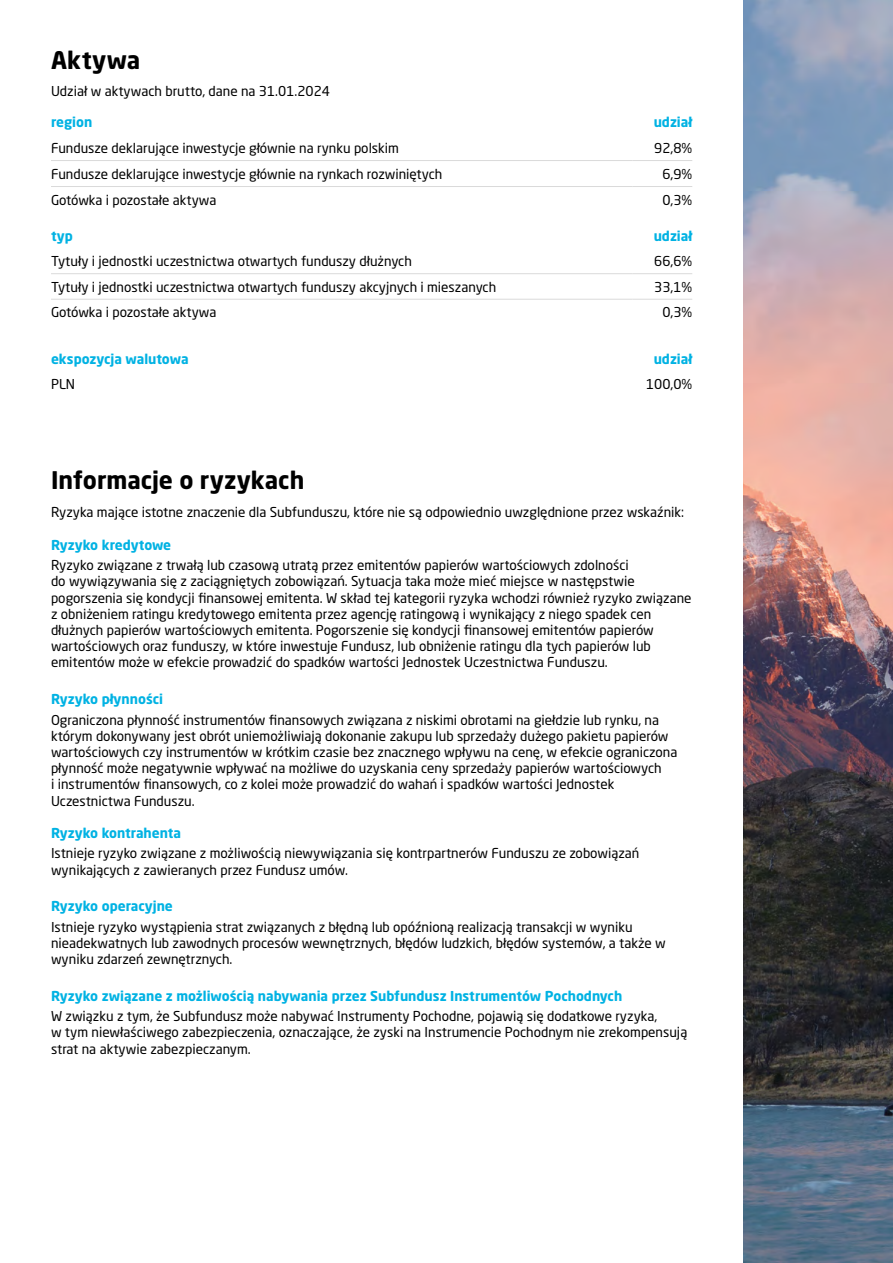
<style>
.page{position:relative;width:893px;height:1263px;background:#fff}
.page>*{position:absolute;margin:0;border:0;box-sizing:border-box;transform-origin:0 0}
.t1{font:700 24px "Neo Sans Pro";color:#000}
.t2{font:13.5px/16.2px "Neo Sans Pro";color:#000}
.t3{font:700 13.5px "Neo Sans Pro";color:#00b2e3}
</style>
<div class="page">
<img style="left:743px;top:0;width:150px;height:1263px">
<hr style="left:51px;top:160px;width:582px;height:1px;background:#dadada">
<hr style="left:633px;top:160px;width:59px;height:1px;background:#dadada">
<hr style="left:51px;top:186px;width:582px;height:1px;background:#dadada">
<hr style="left:633px;top:186px;width:59px;height:1px;background:#dadada">
<hr style="left:51px;top:273px;width:582px;height:1px;background:#dadada">
<hr style="left:633px;top:273px;width:59px;height:1px;background:#dadada">
<hr style="left:51px;top:299px;width:582px;height:1px;background:#dadada">
<hr style="left:633px;top:299px;width:59px;height:1px;background:#dadada">
<h1 class="t1" style="left:51px;top:45px;width:91px">Aktywa</h1>
<p class="t2" style="left:51px;top:82px;width:281px">Udział w aktywach brutto, dane na 31.01.2024</p>
<p class="t3" style="left:51px;top:114px;width:43px">region</p>
<p class="t3" style="left:654px;top:114px;width:40px">udział</p>
<p class="t2" style="left:51px;top:139px;width:350px">Fundusze deklarujące inwestycje głównie na rynku polskim</p>
<p class="t2" style="left:654px;top:139px;width:40px">92,8%</p>
<p class="t2" style="left:51px;top:165px;width:393px">Fundusze deklarujące inwestycje głównie na rynkach rozwiniętych</p>
<p class="t2" style="left:662px;top:165px;width:31px">6,9%</p>
<p class="t2" style="left:51px;top:191px;width:167px">Gotówka i pozostałe aktywa</p>
<p class="t2" style="left:662px;top:191px;width:31px">0,3%</p>
<p class="t3" style="left:51px;top:227px;width:23px">typ</p>
<p class="t3" style="left:654px;top:227px;width:40px">udział</p>
<p class="t2" style="left:51px;top:253px;width:362px">Tytuły i jednostki uczestnictwa otwartych funduszy dłużnych</p>
<p class="t2" style="left:654px;top:253px;width:40px">66,6%</p>
<p class="t2" style="left:51px;top:278px;width:447px">Tytuły i jednostki uczestnictwa otwartych funduszy akcyjnych i mieszanych</p>
<p class="t2" style="left:654px;top:278px;width:40px">33,1%</p>
<p class="t2" style="left:51px;top:304px;width:167px">Gotówka i pozostałe aktywa</p>
<p class="t2" style="left:662px;top:304px;width:31px">0,3%</p>
<p class="t3" style="left:51px;top:350px;width:139px">ekspozycja walutowa</p>
<p class="t3" style="left:654px;top:350px;width:40px">udział</p>
<p class="t2" style="left:51px;top:376px;width:26px">PLN</p>
<p class="t2" style="left:646px;top:376px;width:48px">100,0%</p>
<h1 class="t1" style="left:51px;top:465px;width:255px">Informacje o ryzykach</h1>
<p class="t2" style="left:51px;top:504px;width:635px">Ryzyka mające istotne znaczenie dla Subfunduszu, które nie są odpowiednio uwzględnione przez wskaźnik:</p>
<p class="t3" style="left:51px;top:536px;width:122px">Ryzyko kredytowe</p>
<p class="t2" style="left:51px;top:557px;width:642px">Ryzyko związane z trwałą lub czasową utratą przez emitentów papierów wartościowych zdolności<br>do wywiązywania się z zaciągniętych zobowiązań. Sytuacja taka może mieć miejsce w następstwie pogorszenia się kondycji finansowej emitenta. W skład tej kategorii ryzyka wchodzi również ryzyko związane z obniżeniem ratingu kredytowego emitenta przez agencję ratingową i wynikający z niego spadek cen dłużnych papierów wartościowych emitenta. Pogorszenie się kondycji finansowej emitentów papierów wartościowych oraz funduszy, w które inwestuje Fundusz, lub obniżenie ratingu dla tych papierów lub emitentów może w efekcie prowadzić do spadków wartości Jednostek Uczestnictwa Funduszu.</p>
<p class="t3" style="left:51px;top:690px;width:114px">Ryzyko płynności</p>
<p class="t2" style="left:51px;top:711px;width:628px">Ograniczona płynność instrumentów finansowych związana z niskimi obrotami na giełdzie lub rynku, na którym dokonywany jest obrót uniemożliwiają dokonanie zakupu lub sprzedaży dużego pakietu papierów wartościowych czy instrumentów w krótkim czasie bez znacznego wpływu na cenę, w efekcie ograniczona płynność może negatywnie wpływać na możliwe do uzyskania ceny sprzedaży papierów wartościowych<br>i instrumentów finansowych, co z kolei może prowadzić do wahań i spadków wartości Jednostek Uczestnictwa Funduszu.</p>
<p class="t3" style="left:51px;top:824px;width:132px">Ryzyko kontrahenta</p>
<p class="t2" style="left:51px;top:845px;width:590px">Istnieje ryzyko związane z możliwością niewywiązania się kontrpartnerów Funduszu ze zobowiązań wynikających z zawieranych przez Fundusz umów.</p>
<p class="t3" style="left:51px;top:897px;width:123px">Ryzyko operacyjne</p>
<p class="t2" style="left:51px;top:918px;width:616px">Istnieje ryzyko wystąpienia strat związanych z błędną lub opóźnioną realizacją transakcji w wyniku nieadekwatnych lub zawodnych procesów wewnętrznych, błędów ludzkich, błędów systemów, a także w wyniku zdarzeń zewnętrznych.</p>
<p class="t3" style="left:51px;top:987px;width:573px">Ryzyko związane z możliwością nabywania przez Subfundusz Instrumentów Pochodnych</p>
<p class="t2" style="left:51px;top:1008px;width:638px">W związku z tym, że Subfundusz może nabywać Instrumenty Pochodne, pojawią się dodatkowe ryzyka,<br>w tym niewłaściwego zabezpieczenia, oznaczające, że zyski na Instrumencie Pochodnym nie zrekompensują strat na aktywie zabezpieczanym.</p>
</div>
